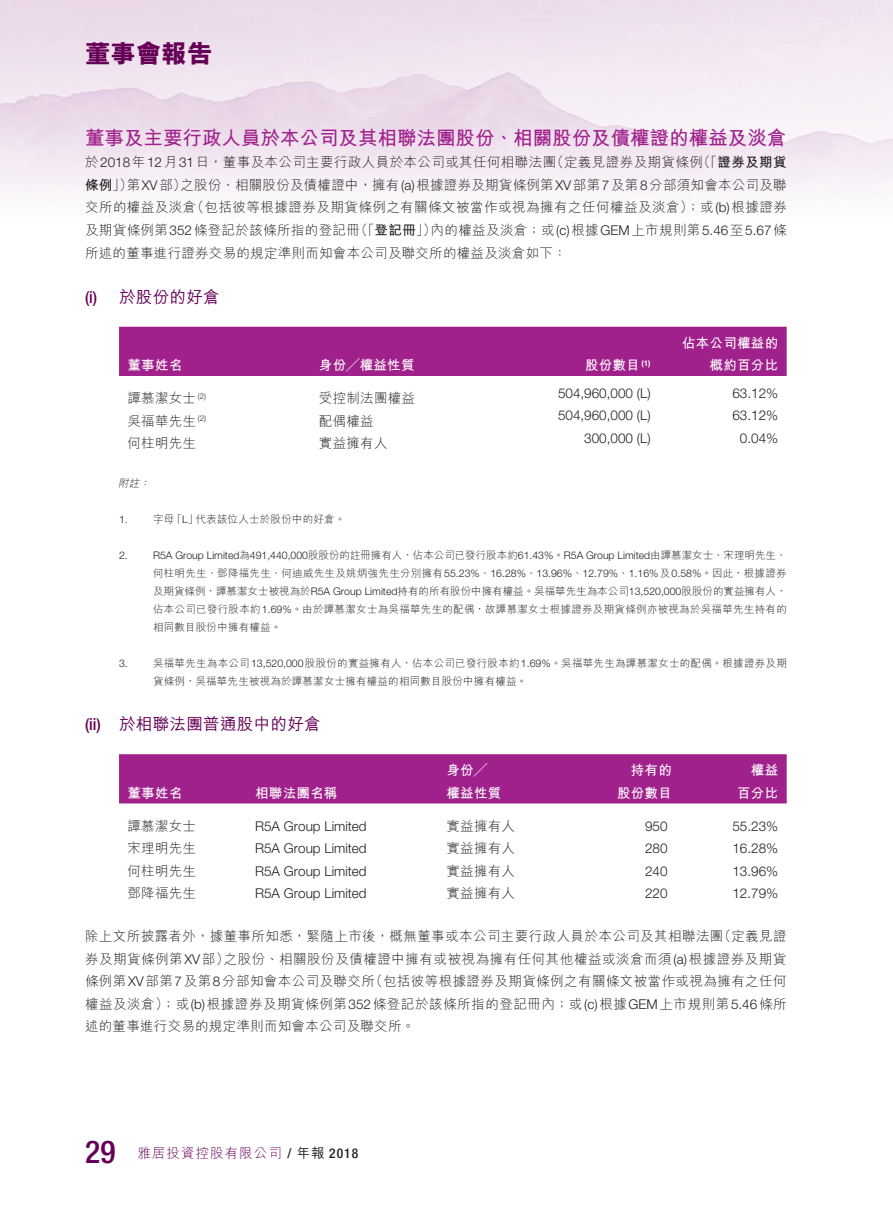
<style>
.page{position:relative;width:893px;height:1212px;background:#fff}
.page>*{position:absolute;margin:0;border:0;box-sizing:border-box;transform-origin:0 0}
.t1{font:500 condensed 31.5px "Helvetica Neue LT Std";color:#660057}
.t2{font:800 25.5px "M Hei HK";color:#660057}
._01_H1{font:700 19.5px "M Hei HK";color:#a0218c}
._02_H2{font:500 16.5px "M Hei HK";letter-spacing:.02em;color:#660057}
._02_H2-2{font:500 condensed 16.5px "Helvetica Neue LT Std";color:#660057}
._00_txt{font:300 13.5px/22.5px "M Hei HK";letter-spacing:.03em;color:#231f20}
._50_Table_txt{font:300 13.5px "Helvetica Neue LT Std";color:#231f20}
._50_Table_txt-2{font:300 13.5px "M Hei HK";letter-spacing:.02em;color:#231f20}
._50_Table_txt-3{font:700 13.5px "M Hei HK";letter-spacing:.02em;color:#fff}
.t3{font:300 13.5px "M Hei HK";letter-spacing:.08em;color:#660057}
._00_txt-2{font:700 13.5px "M Hei HK";letter-spacing:.03em;color:#231f20}
._06_Notes{font:300 10.5px/18px "M Hei HK";letter-spacing:.025em;color:#231f20;text-align:justify}
._06_Notes-2{font:300 10.5px "Helvetica Neue LT Std";color:#231f20}
._06_Notes-3{font:italic 300 10.5px "M Hei HK";color:#231f20}
._50_Table_txt-4{font:300 7.8px "Helvetica Neue LT Std";color:#231f20}
._50_Table_txt-5{font:700 7.8px "Helvetica Neue LT Std";color:#fff}
.s1{font-weight:300}
.s2{font-family:"Helvetica Neue LT Std"}
.s3{font-weight:700}
.s4{font-family:"M Hei HK"}
.s5{font-family:"Helvetica Neue LT Std";font-weight:500;font-stretch:condensed;color:#231f20}
.s6{font-weight:500;color:#231f20}
</style>
<div class="page">
<div style="left:119px;top:327px;width:668px;height:49px;background:#a0218c"></div>
<div style="left:119px;top:754px;width:668px;height:49px;background:#a0218c"></div>
<h2 class="t2" style="left:85px;top:41px;width:129px">董事會報告</h2>
<p class="_01_H1" style="left:85px;top:124px;width:703px">董事及主要行政人員於本公司及其相聯法團股份、相關股份及債權證的權益及淡倉</p>
<p class="_00_txt-2" style="left:697px;top:153px;width:91px"><span class="s1">（「</span>證券及期貨</p>
<p class="_00_txt" style="left:550px;top:151px;width:154px">（定義見證券及期貨條例</p>
<p class="_00_txt" style="left:180px;top:151px;width:608px;text-indent:-95px">於<span class="s2">2018</span>年<span class="s2">12</span>月<span class="s2">31</span>日，董事及本公司主要行政人員於本公司或其任何相聯法團<br>之股份、相關股份及債權證中，擁有 <span class="s2">)a(</span> 根據證券及期貨條例第<span class="s2">XV</span>部第<span class="s2">7</span>及第<span class="s2">8</span>分部須知會本公司及聯</p>
<p class="_00_txt-2" style="left:85px;top:175px;width:49px">條例<span class="s1">」）</span></p>
<p class="_00_txt" style="left:127px;top:174px;width:61px">第<span class="s2">XV</span>部）</p>
<p class="_00_txt" style="left:191px;top:196px;width:598px">（包括彼等根據證券及期貨條例之有關條文被當作或視為擁有之任何權益及淡倉）；或 <span class="s2">)b(</span> 根據證券</p>
<p class="_00_txt" style="left:85px;top:196px;width:113px">交所的權益及淡倉</p>
<p class="_00_txt" style="left:354px;top:219px;width:83px">（「<span class="s3">登記冊</span>」）</p>
<p class="_00_txt" style="left:85px;top:219px;width:483px">及期貨條例第<span class="s2">352</span>條登記於該條所指的登記冊<br>所述的董事進行證券交易的規定準則而知會本公司及聯交所的權益及淡倉如下：</p>
<p class="_02_H2" style="left:119px;top:284px;width:102px">於股份的好倉</p>
<p class="_00_txt" style="left:431px;top:219px;width:358px">內的權益及淡倉；或 <span class="s2">)c(</span> 根據<span class="s2">GEM</span>上市規則第<span class="s2">5.46</span>至<span class="s2">5.67</span>條</p>
<p class="_02_H2-2" style="left:85px;top:287px;width:14px">)i(</p>
<p class="_50_Table_txt-3" style="left:128px;top:355px;width:56px">董事姓名</p>
<p class="_50_Table_txt-3" style="left:319px;top:355px;width:97px">身份╱權益性質</p>
<p class="_50_Table_txt-2" style="left:128px;top:391px;width:70px">譚慕潔女士</p>
<p class="_50_Table_txt-4" style="left:198px;top:391px;width:10px">)2(</p>
<p class="_50_Table_txt-2" style="left:319px;top:391px;width:98px">受控制法團權益</p>
<p class="_50_Table_txt-2" style="left:128px;top:414px;width:70px">吳福華先生</p>
<p class="_50_Table_txt-4" style="left:198px;top:414px;width:10px">)2(</p>
<p class="_50_Table_txt-2" style="left:319px;top:414px;width:56px">配偶權益</p>
<p class="_50_Table_txt-2" style="left:128px;top:436px;width:70px">何柱明先生</p>
<p class="_06_Notes-3" style="left:139px;top:478px;width:14px">：</p>
<p class="_06_Notes-3" style="left:118px;top:478px;width:25px">附註</p>
<p class="_50_Table_txt-2" style="left:319px;top:436px;width:70px">實益擁有人</p>
<p class="_06_Notes-2" style="left:119px;top:513px;width:10px">1.</p>
<p class="_06_Notes" style="left:153px;top:510px;width:23px">字母</p>
<p class="_06_Notes" style="left:196px;top:510px;width:151px">代表該位人士於股份中的好倉。</p>
<p class="_06_Notes" style="left:172px;top:510px;width:28px">「」<span class="s2">L</span></p>
<p class="_50_Table_txt-3" style="left:585px;top:355px;width:56px">股份數目</p>
<p class="_50_Table_txt-5" style="left:642px;top:358px;width:11px">(1)</p>
<p class="_50_Table_txt" style="left:558px;top:385px;width:94px">504,960,000 (L(</p>
<p class="_50_Table_txt" style="left:558px;top:407px;width:94px">504,960,000 (L(</p>
<p class="_50_Table_txt" style="left:584px;top:430px;width:68px">300,000 (L(</p>
<p class="_50_Table_txt-3" style="left:682px;top:333px;width:98px">佔本公司權益的</p>
<p class="_50_Table_txt-3" style="left:710px;top:355px;width:70px">概約百分比</p>
<p class="_50_Table_txt" style="left:732px;top:385px;width:47px">63.12%</p>
<p class="_50_Table_txt" style="left:732px;top:407px;width:47px">63.12%</p>
<p class="_50_Table_txt" style="left:740px;top:430px;width:40px">0.04%</p>
<p class="_02_H2-2" style="left:85px;top:714px;width:17px">)i i(</p>
<p class="_06_Notes-2" style="left:119px;top:549px;width:10px">2.</p>
<p class="_06_Notes-2" style="left:119px;top:657px;width:10px">3.</p>
<p class="_06_Notes-2" style="left:153px;top:549px;width:635px">R A5 Group Limited<span class="s4">為</span>491,440,000<span class="s4">股股份的註冊擁有人，佔本公司已發行股本約</span>61.43%<span class="s4">。</span>R A5 Group Limited<span class="s4">由譚慕潔女士、宋理明先生、</span></p>
<p class="_06_Notes" style="left:153px;top:564px;width:635px">何柱明先生、鄧降福先生、何迪威先生及姚炳強先生分別擁有<span class="s2">55.23%</span>、<span class="s2">16.28%</span>、<span class="s2">13.96%</span>、<span class="s2">12.79%</span>、<span class="s2">1.16%</span>及<span class="s2">0.58%</span>。因此，根據證券及期貨條例，譚慕潔女士被視為於<span class="s2">R A5 Group Limited</span>持有的所有股份中擁有權益。吳福華先生為本公司<span class="s2">13,520,000</span>股股份的實益擁有人，佔本公司已發行股本約<span class="s2">1.69%</span>。由於譚慕潔女士為吳福華先生的配偶，故譚慕潔女士根據證券及期貨條例亦被視為於吳福華先生持有的相同數目股份中擁有權益。</p>
<p class="_06_Notes" style="left:153px;top:654px;width:635px">吳福華先生為本公司<span class="s2">13,520,000</span>股股份的實益擁有人，佔本公司已發行股本約<span class="s2">1.69%</span>。吳福華先生為譚慕潔女士的配偶。根據證券及期</p>
<p class="_06_Notes" style="left:153px;top:672px;width:376px">貨條例，吳福華先生被視為於譚慕潔女士擁有權益的相同數目股份中擁有權益。</p>
<p class="_02_H2" style="left:119px;top:712px;width:203px">於相聯法團普通股中的好倉</p>
<p class="_50_Table_txt-3" style="left:128px;top:783px;width:56px">董事姓名</p>
<p class="_50_Table_txt-2" style="left:128px;top:819px;width:70px">譚慕潔女士</p>
<p class="_50_Table_txt-3" style="left:255px;top:783px;width:84px">相聯法團名稱</p>
<p class="_50_Table_txt" style="left:255px;top:817px;width:113px">R A5 Group Limited</p>
<p class="_50_Table_txt-3" style="left:446px;top:760px;width:42px">身份╱</p>
<p class="_50_Table_txt-3" style="left:446px;top:783px;width:56px">權益性質</p>
<p class="_50_Table_txt-2" style="left:446px;top:819px;width:70px">實益擁有人</p>
<p class="_50_Table_txt-3" style="left:631px;top:760px;width:43px">持有的</p>
<p class="_50_Table_txt-3" style="left:617px;top:783px;width:56px">股份數目</p>
<p class="_50_Table_txt" style="left:645px;top:817px;width:24px">950</p>
<p class="_50_Table_txt-3" style="left:751px;top:760px;width:29px">權益</p>
<p class="_50_Table_txt-3" style="left:737px;top:783px;width:43px">百分比</p>
<p class="_50_Table_txt" style="left:732px;top:817px;width:47px">55.23%</p>
<p class="_50_Table_txt-2" style="left:128px;top:841px;width:70px">宋理明先生</p>
<p class="_50_Table_txt" style="left:255px;top:840px;width:113px">R A5 Group Limited</p>
<p class="_50_Table_txt-2" style="left:446px;top:841px;width:70px">實益擁有人</p>
<p class="_50_Table_txt" style="left:645px;top:840px;width:24px">280</p>
<p class="_50_Table_txt" style="left:732px;top:840px;width:47px">16.28%</p>
<p class="_50_Table_txt-2" style="left:128px;top:864px;width:70px">何柱明先生</p>
<p class="_50_Table_txt" style="left:255px;top:862px;width:113px">R A5 Group Limited</p>
<p class="_50_Table_txt-2" style="left:446px;top:864px;width:70px">實益擁有人</p>
<p class="_50_Table_txt" style="left:645px;top:862px;width:24px">240</p>
<p class="_50_Table_txt" style="left:732px;top:862px;width:47px">13.96%</p>
<p class="_50_Table_txt-2" style="left:128px;top:886px;width:70px">鄧降福先生</p>
<p class="_50_Table_txt" style="left:255px;top:885px;width:113px">R A5 Group Limited</p>
<p class="_50_Table_txt-2" style="left:446px;top:886px;width:70px">實益擁有人</p>
<p class="_50_Table_txt" style="left:645px;top:885px;width:24px">220</p>
<p class="_50_Table_txt" style="left:732px;top:885px;width:47px">12.79%</p>
<p class="_00_txt" style="left:718px;top:925px;width:70px">（定義見證</p>
<p class="_00_txt" style="left:224px;top:925px;width:564px;text-indent:-139px">除上文所披露者外，據董事所知悉，緊隨上市後，概無董事或本公司主要行政人員於本公司及其相聯法團<br>之股份、相關股份及債權證中擁有或被視為擁有任何其他權益或淡倉而須 <span class="s2">)a(</span> 根據證券及期貨</p>
<p class="_00_txt" style="left:85px;top:947px;width:146px">券及期貨條例第<span class="s2">XV</span>部）</p>
<p class="_00_txt" style="left:369px;top:970px;width:419px">（包括彼等根據證券及期貨條例之有關條文被當作或視為擁有之任何</p>
<p class="_00_txt" style="left:85px;top:970px;width:703px">條例第<span class="s2">XV</span>部第<span class="s2">7</span>及第<span class="s2">8</span>分部知會本公司及聯交所<br>權益及淡倉）；或 <span class="s2">)b(</span> 根據證券及期貨條例第<span class="s2">352</span>條登記於該條所指的登記冊內；或 <span class="s2">)c(</span> 根據<span class="s2">GEM</span>上市規則第<span class="s2">5.46</span>條所述的董事進行交易的規定準則而知會本公司及聯交所。</p>
<h1 class="t1" style="left:85px;top:1133px;width:32px">29</h1>
<p class="t3" style="left:137px;top:1146px;width:222px">雅居投資控股有限公司 <span class="s5">/</span> <span class="s6">年報</span> <span class="s5">2018</span></p>
</div>
